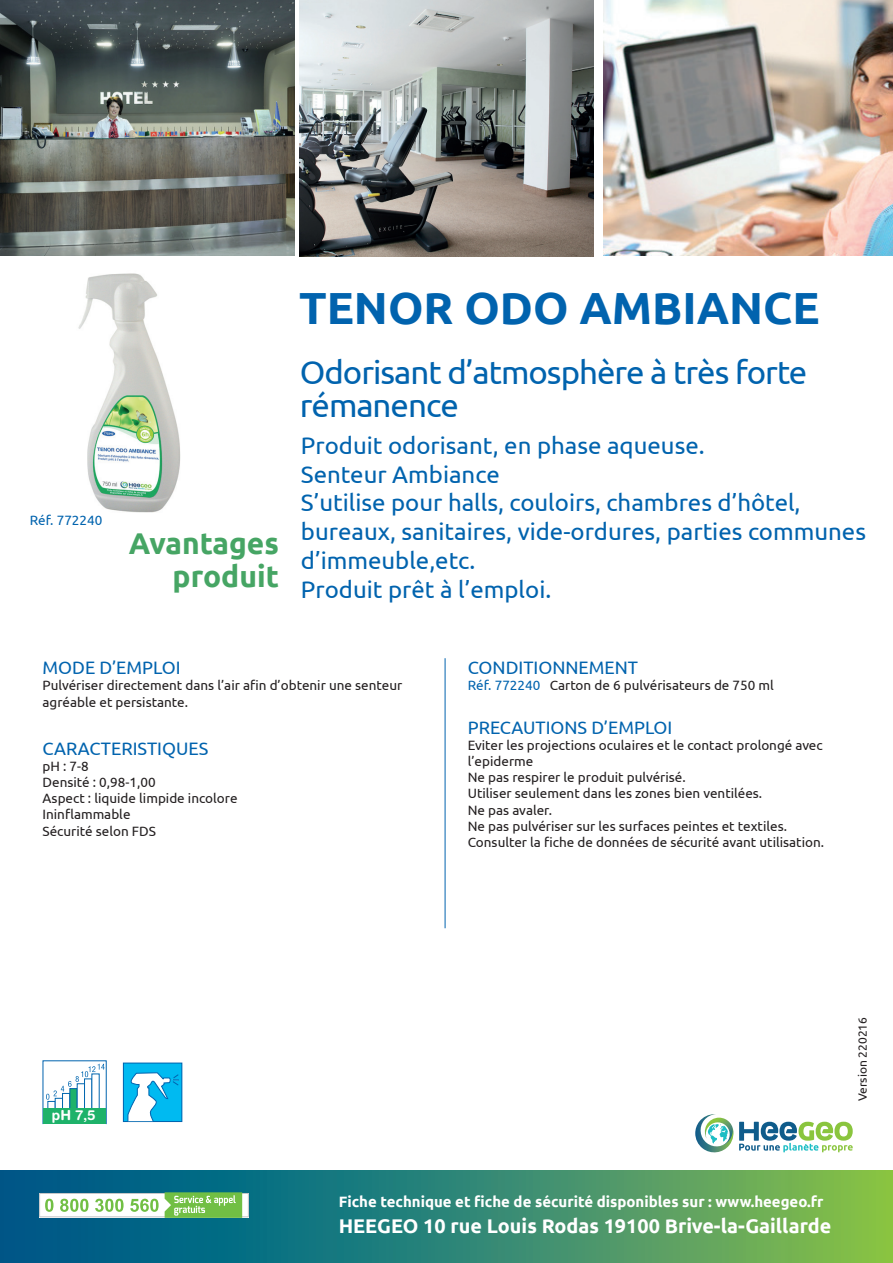
<style>
.page{position:relative;width:893px;height:1263px;background:#fff}
.page>*{position:absolute;margin:0;border:0;box-sizing:border-box;transform-origin:0 0}
.t1{font:700 45px "Ubuntu";color:#0163ae}
.t2{font:33px/33px "Ubuntu";letter-spacing:-.03em;color:#0163ae}
.t3{font:700 30px/33px "Ubuntu";color:#46a564;text-align:right}
.t4{font:24px/28.8px "Ubuntu";color:#0163ae}
.t5{font:700 19.8px "Ubuntu";color:#fff}
.t6{font:18px "Ubuntu";color:#0163ae}
.t7{font:700 15px "Ubuntu";color:#fff}
.t8{font:700 13.8px "Helvetica Rounded";color:#fff}
.t9{font:13.5px/16.2px "Ubuntu";color:#231f20}
.t10{font:13.5px "Ubuntu";color:#0163ae}
.t11{font:12px "Ubuntu";color:#231f20}
.s1{color:#0163ae}
</style>
<div class="page">
<div style="left:0;top:1170px;width:893px;height:93px;background:linear-gradient(to right,#005194,#82be50)"></div>
<img style="left:603px;top:0;width:289px;height:255px">
<hr style="left:445px;top:658px;width:1px;height:270px;background:#0163ae">
<img style="left:0;top:0;width:295px;height:255px">
<div style="left:123px;top:1063px;width:59px;height:58px;background:#00baf1"></div>
<div style="left:123px;top:1063px;width:59px;height:59px;border:1px solid #0163ae"></div>
<svg style="left:127px;top:1072px;width:52px;height:50px"></svg>
<img style="left:299px;top:0;width:295px;height:256px">
<svg style="left:43px;top:1060px;width:64px;height:64px"></svg>
<div style="left:48px;top:1101px;width:7px;height:15px;background:#fff;border:1px solid #0166af"></div>
<div style="left:55px;top:1098px;width:8px;height:20px;background:#fff"></div>
<div style="left:62px;top:1093px;width:8px;height:25px;background:#fff;border:1px solid #0166af"></div>
<div style="left:70px;top:1088px;width:7px;height:30px;background:#1eb26a;border:1px solid #0163ae"></div>
<div style="left:77px;top:1083px;width:8px;height:35px;background:#fff"></div>
<div style="left:84px;top:1079px;width:8px;height:39px;background:#fff;border:1px solid #0166af"></div>
<div style="left:92px;top:1074px;width:7px;height:44px;background:#fff"></div>
<div style="left:43px;top:1108px;width:63px;height:15px;background:#1eb26a"></div>
<svg style="left:46px;top:1064px;width:59px;height:36px"></svg>
<img style="left:78px;top:273px;width:103px;height:240px">
<svg style="left:39px;top:1192px;width:210px;height:26px"></svg>
<svg style="left:695px;top:1114px;width:158px;height:39px"></svg>
<p class="t10" style="left:30px;top:512px;width:74px">Réf. 772240</p>
<h3 class="t3" style="left:129px;top:526px;width:152px">Avantages produit</h3>
<h1 class="t1" style="left:299px;top:281px;width:522px">TENOR ODO AMBIANCE</h1>
<h2 class="t2" style="left:300px;top:355px;width:509px">Odorisant d’atmosphère à très forte rémanence</h2>
<h3 class="t4" style="left:301px;top:430px;width:567px">Produit odorisant, en phase aqueuse.<br>Senteur Ambiance<br>S’utilise pour halls, couloirs, chambres d’hôtel, bureaux, sanitaires, vide-ordures, parties communes d’immeuble,etc.<br>Produit prêt à l’emploi.</h3>
<h3 class="t6" style="left:43px;top:657px;width:140px">MODE D’EMPLOI</h3>
<p class="t9" style="left:43px;top:677px;width:361px">Pulvériser directement dans l’air afin d’obtenir une senteur agréable et persistante.</p>
<h3 class="t6" style="left:43px;top:737px;width:167px">CARACTERISTIQUES</h3>
<p class="t9" style="left:43px;top:757px;width:197px">pH : 7-8<br>Densité : 0,98-1,00<br>Aspect : liquide limpide incolore<br>Ininflammable<br>Sécurité selon FDS</p>
<h3 class="t6" style="left:468px;top:657px;width:172px">CONDITIONNEMENT</h3>
<p class="t9" style="left:468px;top:677px;width:308px"><span class="s1">Réf. 772240</span> Carton de 6 pulvérisateurs de 750 ml</p>
<h3 class="t6" style="left:468px;top:716px;width:206px">PRECAUTIONS D’EMPLOI</h3>
<p class="t9" style="left:468px;top:736px;width:358px">Eviter les projections oculaires et le contact prolongé avec l’epiderme<br>Ne pas respirer le produit pulvérisé.<br>Utiliser seulement dans les zones bien ventilées.<br>Ne pas avaler.<br>Ne pas pulvériser sur les surfaces peintes et textiles.<br>Consulter la fiche de données de sécurité avant utilisation.</p>
<p class="t8" style="left:52px;top:1107px;width:45px">pH 7,5</p>
<p class="t11" style="left:855px;top:1101px;width:86px;rotate:-90deg">Version 220216</p>
<p class="t7" style="left:339px;top:1192px;width:486px">Fiche technique et fiche de sécurité disponibles sur : www.heegeo.fr</p>
<h3 class="t5" style="left:339px;top:1214px;width:494px">HEEGEO 10 rue Louis Rodas 19100 Brive-la-Gaillarde</h3>
</div>
